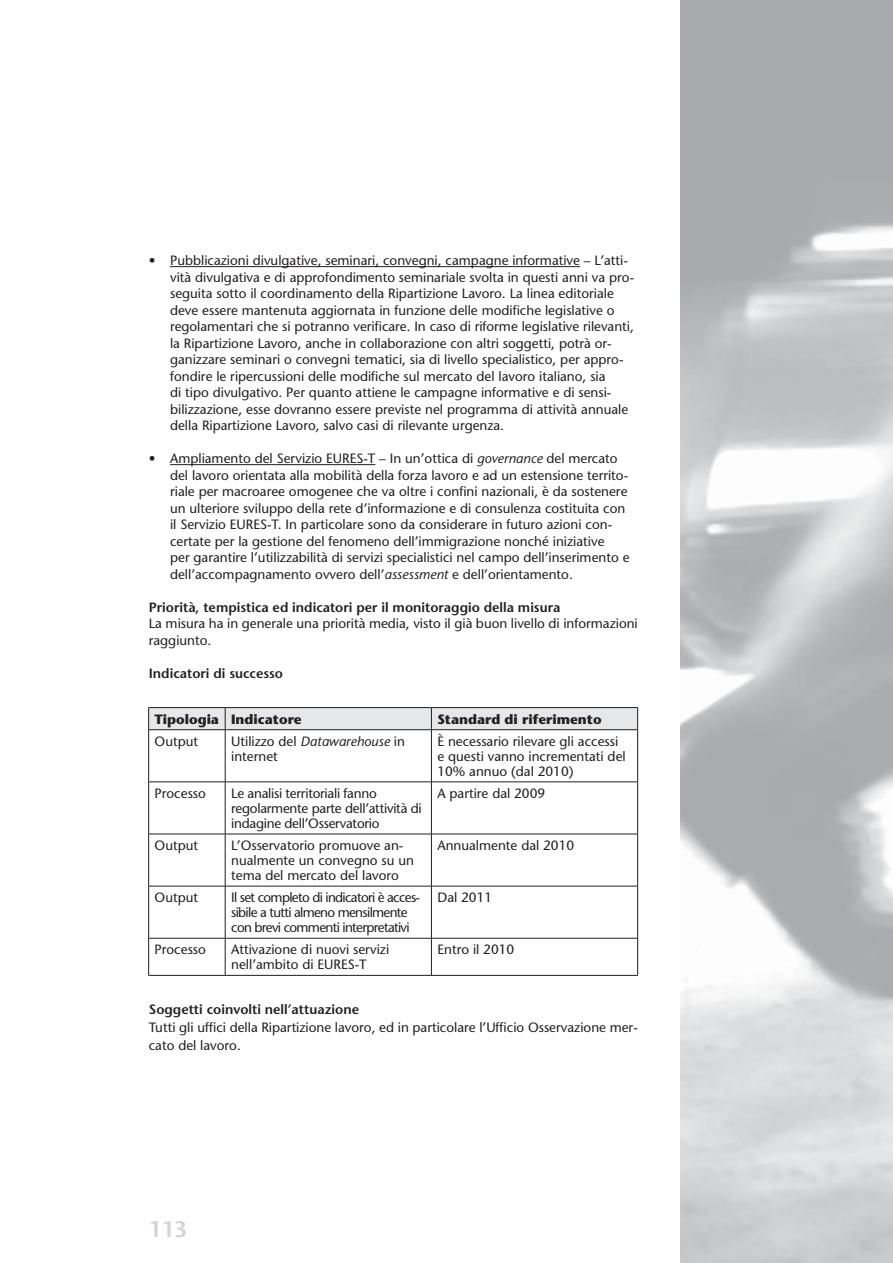
<style>
.page{position:relative;width:893px;height:1263px;background:#fff}
.page>*{position:absolute;margin:0;border:0;box-sizing:border-box;transform-origin:0 0}
.t1{font:600 22.35px "Stone Sans";color:#d1d3d4}
.t2{font:13.5px/16.5px "Stone Sans";color:#231f20}
.t3{font:600 13.5px "Stone Sans";color:#231f20}
.t4{font:13.5px/15px "Stone Sans";letter-spacing:-.05em;color:#231f20}
.t5{font:13.5px/15px "Stone Sans";letter-spacing:-.02em;color:#231f20}
.t6{font:700 13.5px "Stone Sans";color:#231f20}
.s1{font-style:italic}
</style>
<div class="page">
<hr style="left:170px;top:266px;width:410px;height:1px;background:#231f20">
<hr style="left:170px;top:464px;width:205px;height:1px;background:#231f20">
<hr style="left:148px;top:707px;width:77px;height:1px;background:#231f20">
<hr style="left:225px;top:707px;width:206px;height:1px;background:#231f20">
<hr style="left:431px;top:707px;width:207px;height:1px;background:#231f20">
<div style="left:148px;top:708px;width:490px;height:21px;background:#e6e7e8"></div>
<hr style="left:148px;top:729px;width:77px;height:1px;background:#231f20">
<hr style="left:148px;top:730px;width:1px;height:52px;background:#231f20">
<hr style="left:225px;top:729px;width:206px;height:1px;background:#231f20">
<hr style="left:225px;top:730px;width:1px;height:52px;background:#231f20">
<hr style="left:431px;top:729px;width:207px;height:1px;background:#231f20">
<hr style="left:431px;top:730px;width:1px;height:52px;background:#231f20">
<hr style="left:637px;top:730px;width:1px;height:52px;background:#231f20">
<hr style="left:148px;top:781px;width:77px;height:1px;background:#231f20">
<hr style="left:148px;top:782px;width:1px;height:52px;background:#231f20">
<hr style="left:225px;top:781px;width:206px;height:1px;background:#231f20">
<hr style="left:225px;top:782px;width:1px;height:52px;background:#231f20">
<hr style="left:431px;top:781px;width:207px;height:1px;background:#231f20">
<hr style="left:431px;top:782px;width:1px;height:52px;background:#231f20">
<hr style="left:637px;top:782px;width:1px;height:52px;background:#231f20">
<hr style="left:148px;top:834px;width:77px;height:1px;background:#231f20">
<hr style="left:148px;top:834px;width:1px;height:52px;background:#231f20">
<hr style="left:225px;top:834px;width:206px;height:1px;background:#231f20">
<hr style="left:225px;top:834px;width:1px;height:52px;background:#231f20">
<hr style="left:431px;top:834px;width:207px;height:1px;background:#231f20">
<hr style="left:431px;top:834px;width:1px;height:52px;background:#231f20">
<hr style="left:637px;top:834px;width:1px;height:52px;background:#231f20">
<hr style="left:148px;top:886px;width:77px;height:1px;background:#231f20">
<hr style="left:148px;top:886px;width:1px;height:52px;background:#231f20">
<hr style="left:225px;top:886px;width:206px;height:1px;background:#231f20">
<hr style="left:225px;top:886px;width:1px;height:52px;background:#231f20">
<hr style="left:431px;top:886px;width:207px;height:1px;background:#231f20">
<hr style="left:431px;top:886px;width:1px;height:52px;background:#231f20">
<hr style="left:637px;top:886px;width:1px;height:52px;background:#231f20">
<hr style="left:148px;top:938px;width:77px;height:1px;background:#231f20">
<hr style="left:148px;top:938px;width:1px;height:37px;background:#231f20">
<hr style="left:225px;top:938px;width:206px;height:1px;background:#231f20">
<hr style="left:225px;top:938px;width:1px;height:37px;background:#231f20">
<hr style="left:431px;top:938px;width:207px;height:1px;background:#231f20">
<hr style="left:431px;top:938px;width:1px;height:37px;background:#231f20">
<hr style="left:637px;top:938px;width:1px;height:37px;background:#231f20">
<hr style="left:148px;top:975px;width:490px;height:1px;background:#231f20">
<p class="t2" style="left:170px;top:254px;width:466px;text-indent:-21px">• Pubblicazioni divulgative, seminari, convegni, campagne informative – L’atti&shy;vità divulgativa e di approfondimento seminariale svolta in questi anni va pro&shy;seguita sotto il coordinamento della Ripartizione Lavoro. La linea editoriale deve essere mantenuta aggiornata in funzione delle modifiche legislative o regolamentari che si potranno verificare. In caso di riforme legislative rilevanti, la Ripartizione Lavoro, anche in collaborazione con altri soggetti, potrà or&shy;ganizzare seminari o convegni tematici, sia di livello specialistico, per appro&shy;fondire le ripercussioni delle modifiche sul mercato del lavoro italiano, sia<br>di tipo divulgativo. Per quanto attiene le campagne informative e di sensi&shy;bilizzazione, esse dovranno essere previste nel programma di attività annuale della Ripartizione Lavoro, salvo casi di rilevante urgenza.</p>
<p class="t2" style="left:170px;top:452px;width:461px;text-indent:-21px">• Ampliamento del Servizio EURES-T – In un’ottica di <span class="s1">governance</span> del mercato del lavoro orientata alla mobilità della forza lavoro e ad un estensione territo&shy;riale per macroaree omogenee che va oltre i confini nazionali, è da sostenere un ulteriore sviluppo della rete d’informazione e di consulenza costituita con il Servizio EURES-T. In particolare sono da considerare in futuro azioni con&shy;certate per la gestione del fenomeno dell’immigrazione nonché iniziative<br>per garantire l’utilizzabilità di servizi specialistici nel campo dell’inserimento e dell’accompagnamento ovvero dell’<span class="s1">assessment</span> e dell’orientamento.</p>
<p class="t3" style="left:149px;top:602px;width:413px">Priorità, tempistica ed indicatori per il monitoraggio della misura</p>
<p class="t2" style="left:149px;top:617px;width:490px">La misura ha in generale una priorità media, visto il già buon livello di informazioni raggiunto.</p>
<p class="t3" style="left:149px;top:668px;width:136px">Indicatori di successo</p>
<p class="t6" style="left:155px;top:714px;width:149px">Tipologia Indicatore</p>
<p class="t6" style="left:437px;top:714px;width:166px">Standard di riferimento</p>
<p class="t2" style="left:155px;top:734px;width:45px">Output</p>
<p class="t2" style="left:231px;top:735px;width:175px;line-height:15px">Utilizzo del <span class="s1">Datawarehouse</span> in internet</p>
<p class="t2" style="left:437px;top:735px;width:190px;line-height:15px">È necessario rilevare gli accessi e questi vanno incrementati del<br>10% annuo (dal 2010)</p>
<p class="t2" style="left:155px;top:786px;width:53px">Processo</p>
<p class="t5" style="left:231px;top:787px;width:192px">Le analisi territoriali fanno regolarmente parte dell’attività di indagine dell’Osservatorio</p>
<p class="t2" style="left:437px;top:786px;width:109px">A partire dal 2009</p>
<p class="t2" style="left:155px;top:838px;width:45px">Output</p>
<p class="t2" style="left:231px;top:839px;width:184px;line-height:15px">L’Osservatorio promuove an&shy;nualmente un convegno su un tema del mercato del lavoro</p>
<p class="t2" style="left:437px;top:838px;width:138px">Annualmente dal 2010</p>
<p class="t2" style="left:155px;top:891px;width:45px">Output</p>
<p class="t4" style="left:231px;top:891px;width:190px">Il set completo di indicatori è acces&shy;sibile a tutti almeno mensilmente con brevi commenti interpretativi</p>
<p class="t2" style="left:437px;top:891px;width:56px">Dal 2011</p>
<p class="t2" style="left:155px;top:943px;width:53px">Processo</p>
<p class="t2" style="left:231px;top:943px;width:160px;line-height:15px">Attivazione di nuovi servizi nell’ambito di EURES-T</p>
<p class="t2" style="left:437px;top:943px;width:78px">Entro il 2010</p>
<p class="t3" style="left:149px;top:1004px;width:212px">Soggetti coinvolti nell’attuazione</p>
<p class="t2" style="left:149px;top:1020px;width:490px;line-height:18.3px">Tutti gli uffici della Ripartizione lavoro, ed in particolare l’Ufficio Osservazione mer&shy;cato del lavoro.</p>
<h1 class="t1" style="left:149px;top:1221px;width:40px">113</h1>
</div>
